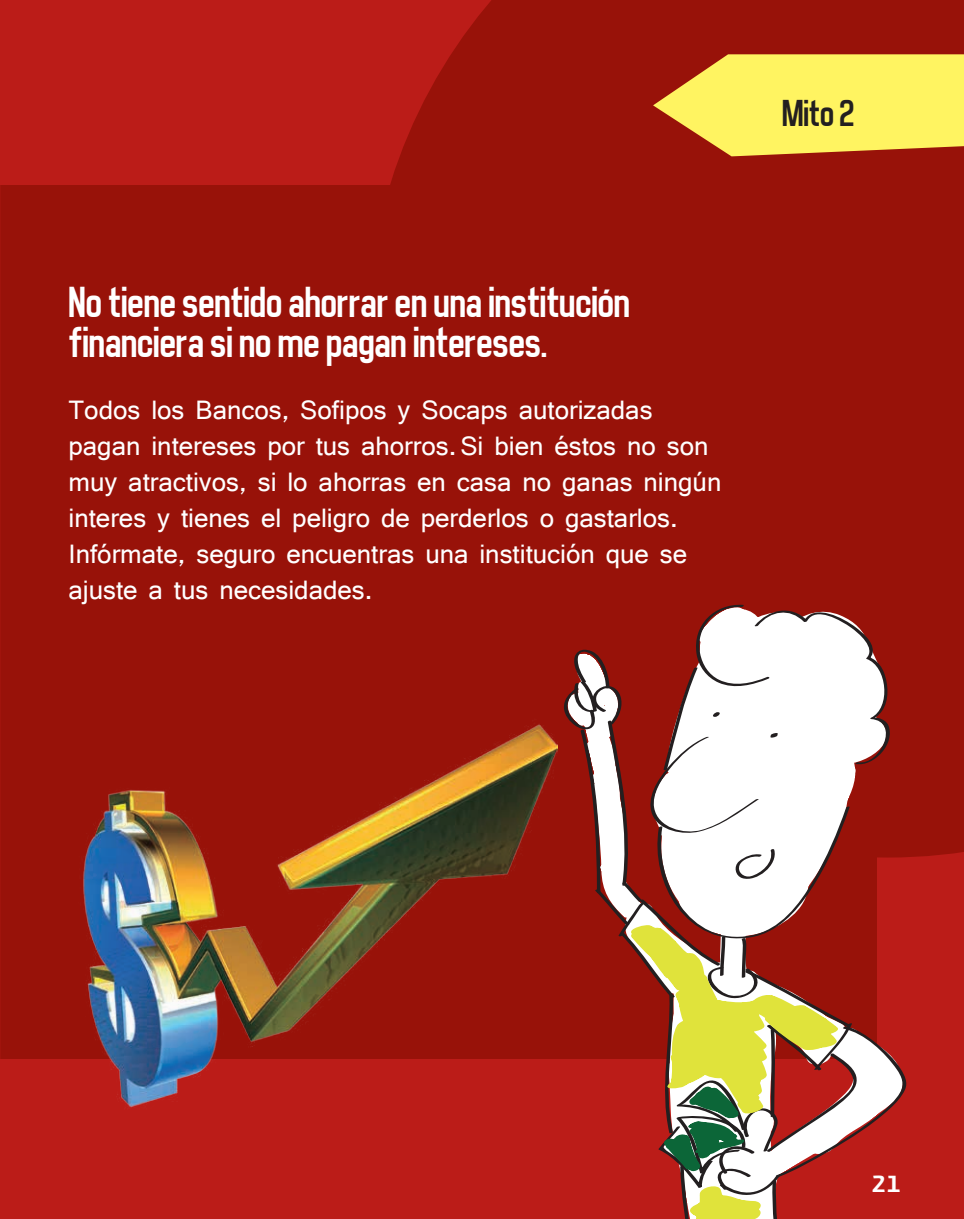
<style>
.page{position:relative;width:964px;height:1219px;background:#fff}
.page>*{position:absolute;margin:0;border:0;box-sizing:border-box;transform-origin:0 0}
.t1{font:44px/40px "Matthan Sans";color:#fff}
.t2{font:38px "Matthan Sans";color:#231f20}
.t3{font:28px/36px "Shruti";color:#fff}
.t4{font:28px "Presidencia Firme";color:#fff}
</style>
<div class="page">
<div style="left:1px;top:0;width:963px;height:1219px;background:#bb1c18"></div>
<div style="left:390px;top:0;width:574px;height:857px;background:#981209"></div>
<div style="left:0;top:185px;width:876px;height:873px;background:#981209"></div>
<svg style="left:653px;top:54px;width:311px;height:102px;background:#eecf52"></svg>
<img style="left:71px;top:724px;width:486px;height:384px">
<svg style="left:563px;top:602px;width:345px;height:617px"></svg>
<h2 class="t2" style="left:782px;top:94px;width:74px">Mito 2</h2>
<h1 class="t1" style="left:69px;top:283px;width:563px">No tiene sentido ahorrar en una institución financiera si no me pagan intereses.</h1>
<p class="t3" style="left:69px;top:391px;width:654px">Todos los Bancos, Sofipos y Socaps autorizadas pagan intereses por tus ahorros.Si bien éstos no son muy atractivos, si lo ahorras en casa no ganas ningún interes y tienes el peligro de perderlos o gastarlos.<br>Infórmate, seguro encuentras una institución que se ajuste a tus necesidades.</p>
<p class="t4" style="left:871px;top:1167px;width:32px">21</p>
</div>
